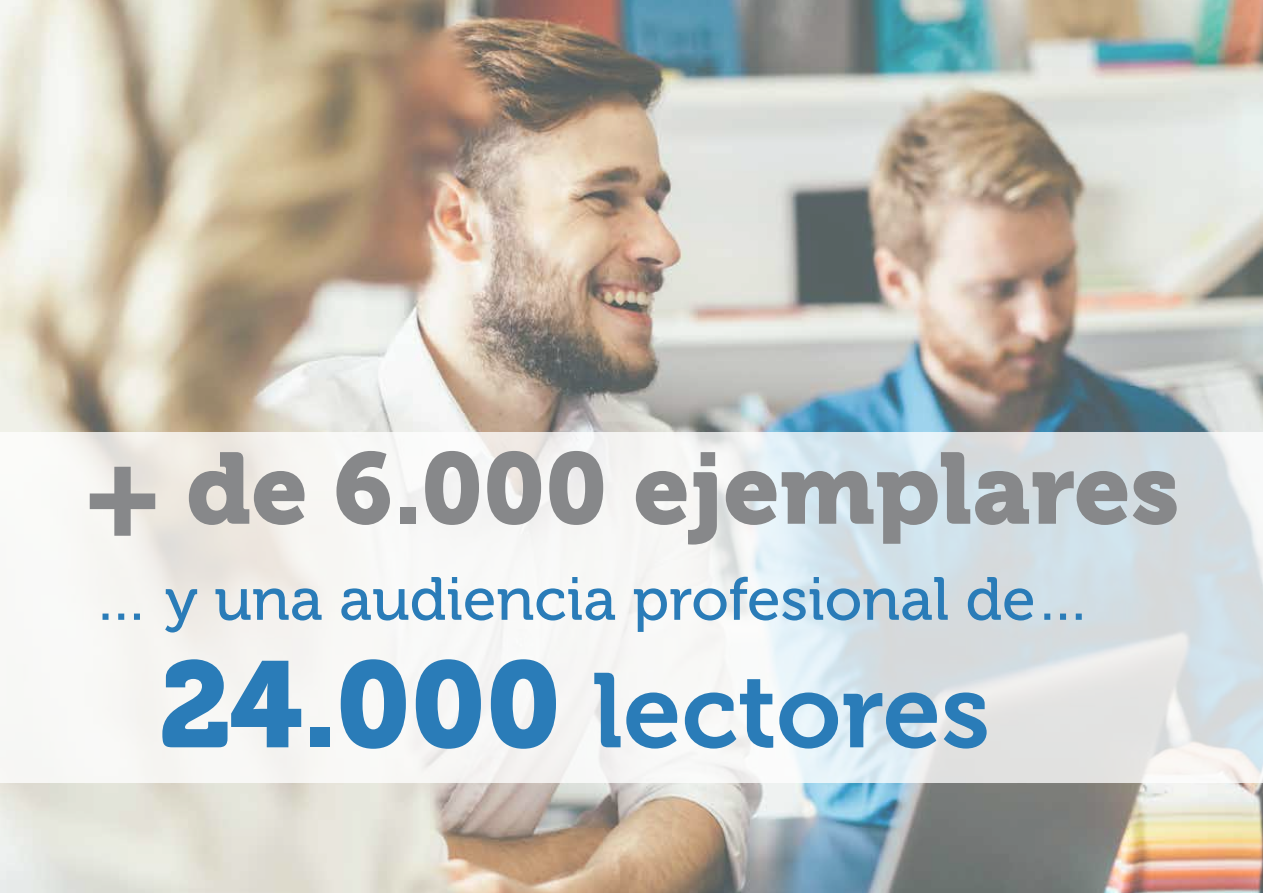
<style>
.page{position:relative;width:1263px;height:893px;background:#fff}
.page>*{position:absolute;margin:0;border:0;box-sizing:border-box;transform-origin:0 0}
.t1{font:105px "Museo 700";color:#2a7cb8}
.t2{font:100.2px "Museo 900";color:#87888a}
.t3{font:60.6px "Museo 500";color:#2a7cb8}
.s1{font-size:120px}
.s2{font-family:"Museo 900";font-size:121.05px}
</style>
<div class="page">
<img style="left:0;top:0;width:1263px;height:893px">
<svg style="left:0;top:432px;width:1263px;height:350px;fill:#f3f3f2"></svg>
<h2 class="t2" style="left:85px;top:432px;width:1096px"><span class="s1">+</span> de 6.000 ejemplares</h2>
<p class="t3" style="left:94px;top:566px;width:998px">… y una audiencia profesional de…</p>
<h1 class="t1" style="left:159px;top:653px;width:832px"><span class="s2">24.000</span> lectores</h1>
</div>
